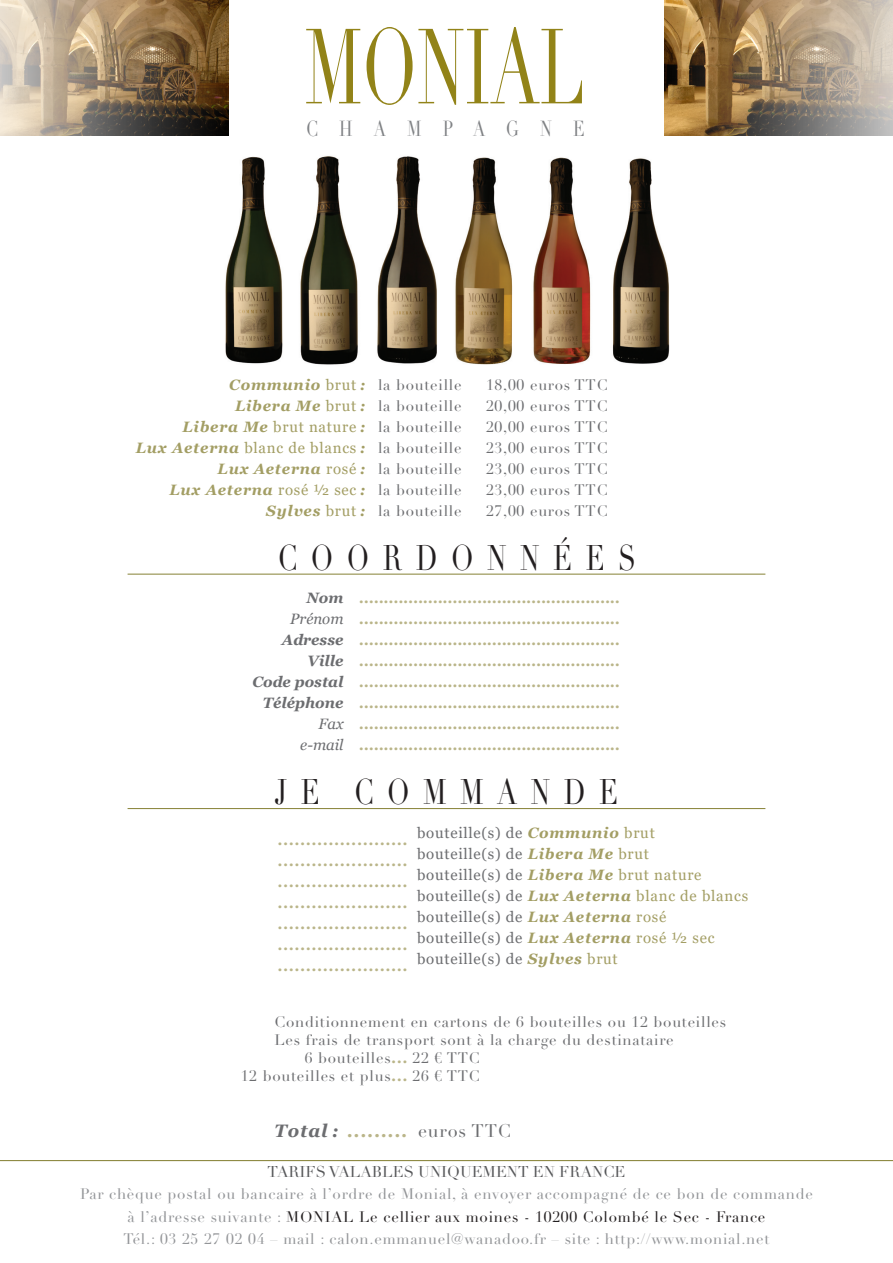
<style>
.page{position:relative;width:893px;height:1263px;background:#fff}
.page>*{position:absolute;margin:0;border:0;box-sizing:border-box;transform-origin:0 0}
.t1{font:104.55px "Didot LT Std";color:#928318;scale:.63 1}
.t2{font:35.1px "Didot LT Std";letter-spacing:.5em;color:#231f20;scale:.77 1}
.t3{font:21.45px "Didot LT Std";letter-spacing:1.28em;color:#808285;scale:.77 1}
.t4{font:italic 700 18px "Georgia";letter-spacing:.05em;color:#bab589}
.t5{font:15.45px "Didot LT Std";color:#57585a}
.t6{font:italic 700 15px "Georgia";color:#bab589}
.t7{font:15px/18px "Didot LT Std";letter-spacing:.05em;color:#6c6d70}
.t8{font:15px/22.5px "Didot LT Std";letter-spacing:.05em;color:#939598;text-align:center}
.t9{font:15px "Georgia";letter-spacing:.05em;color:#6c6d70}
.t10{font:italic 700 15px "Georgia";letter-spacing:.05em;color:#a39e64}
.t11{font:15px "Georgia";letter-spacing:.05em;color:#a39e64}
.s1{font-family:"Georgia";font-weight:700;font-style:italic;color:#a39e64}
.s2{font-family:"Georgia";color:#a39e64}
.s3{font-weight:700;font-style:italic}
.s4{font-family:"Didot LT Std";color:#6c6d70}
.s5{font-weight:400;font-style:normal}
.s6{font-family:"Didot LT Std";font-weight:400;font-style:normal;color:#6c6d70}
.s7{color:#6c6d70}
.s8{font-weight:400;color:#6c6d70}
.s9{font-weight:700;font-style:italic;color:#a39e64}
.s10{color:#a39e64}
.s11{font-family:"Georgia";font-weight:700;font-style:italic;color:#bab589}
.s12{color:#231f20}
</style>
<div class="page">
<img style="left:664px;top:0;width:229px;height:136px">
<hr style="left:128px;top:574px;width:637px;height:1px;background:#868135">
<hr style="left:128px;top:808px;width:637px;height:1px;background:#868135">
<hr style="left:0;top:1160px;width:893px;height:1px;background:#868135">
<img style="left:0;top:0;width:229px;height:136px">
<img style="left:225px;top:156px;width:58px;height:208px">
<img style="left:300px;top:156px;width:58px;height:209px">
<img style="left:377px;top:156px;width:60px;height:208px">
<img style="left:455px;top:157px;width:58px;height:208px">
<img style="left:533px;top:157px;width:58px;height:207px">
<img style="left:613px;top:158px;width:57px;height:206px">
<p class="t1" style="left:304px;top:5px;width:446px">MONIAL</p>
<p class="t3" style="left:306px;top:116px;width:363px">CHAMPAGNE</p>
<p class="t7" style="left:229px;top:376px;width:234px"><span class="s1">Communio</span> <span class="s2">brut</span> <span class="s1">:</span> la bouteille</p>
<p class="t7" style="left:486px;top:376px;width:123px">18,00 euros TTC</p>
<p class="t7" style="left:235px;top:397px;width:228px"><span class="s1">Libera Me</span> <span class="s2">brut</span> <span class="s1">:</span> la bouteille</p>
<p class="t7" style="left:486px;top:397px;width:123px">20,00 euros TTC</p>
<p class="t7" style="left:183px;top:418px;width:280px"><span class="s1">Libera Me</span> <span class="s2">brut nature</span> <span class="s1">:</span> la bouteille</p>
<p class="t7" style="left:486px;top:418px;width:123px">20,00 euros TTC</p>
<p class="t11" style="left:136px;top:439px;width:327px"><span class="s3">Lux Aeterna</span> blanc de blancs <span class="s3">:</span> <span class="s4">la bouteille</span></p>
<p class="t7" style="left:486px;top:439px;width:123px">23,00 euros TTC</p>
<p class="t10" style="left:218px;top:459px;width:245px">Lux Aeterna <span class="s5">rosé</span> : <span class="s6">la bouteille</span></p>
<p class="t7" style="left:486px;top:460px;width:123px">23,00 euros TTC</p>
<p class="t10" style="left:170px;top:480px;width:293px">Lux Aeterna <span class="s5">rosé ½ sec</span> : <span class="s6">la bouteille</span></p>
<p class="t7" style="left:486px;top:481px;width:123px">23,00 euros TTC</p>
<p class="t7" style="left:266px;top:502px;width:197px"><span class="s1">Sylves</span> <span class="s2">brut</span> <span class="s1">:</span> la bouteille</p>
<p class="t7" style="left:486px;top:502px;width:123px">27,00 euros TTC</p>
<p class="t2" style="left:278px;top:536px;width:467px">COORDONNÉES</p>
<p class="t6" style="left:306px;top:588px;width:315px"><span class="s7">Nom</span> .....................................................</p>
<p class="t6" style="left:290px;top:609px;width:331px"><span class="s8">Prénom</span> .....................................................</p>
<p class="t6" style="left:282px;top:630px;width:340px"><span class="s7">Adresse</span> .....................................................</p>
<p class="t6" style="left:308px;top:651px;width:314px"><span class="s7">Ville</span> .....................................................</p>
<p class="t6" style="left:252px;top:672px;width:369px"><span class="s7">Code postal</span> .....................................................</p>
<p class="t6" style="left:263px;top:693px;width:359px"><span class="s7">Téléphone</span> .....................................................</p>
<p class="t6" style="left:318px;top:714px;width:303px"><span class="s8">Fax</span> .....................................................</p>
<p class="t6" style="left:300px;top:735px;width:321px"><span class="s8">e-mail</span> .....................................................</p>
<p class="t2" style="left:275px;top:771px;width:448px">JE COMMANDE</p>
<p class="t6" style="left:278px;top:830px;width:131px">.......................</p>
<p class="t9" style="left:417px;top:823px;width:239px">bouteille(s) de <span class="s9">Communio</span> <span class="s10">brut</span></p>
<p class="t9" style="left:417px;top:844px;width:233px">bouteille(s) de <span class="s9">Libera Me</span> <span class="s10">brut</span></p>
<p class="t6" style="left:278px;top:851px;width:131px">.......................</p>
<p class="t9" style="left:417px;top:865px;width:286px">bouteille(s) de <span class="s9">Libera Me</span> <span class="s10">brut nature</span></p>
<p class="t6" style="left:278px;top:872px;width:131px">.......................</p>
<p class="t9" style="left:417px;top:886px;width:333px">bouteille(s) de <span class="s9">Lux Aeterna</span> <span class="s10">blanc de blancs</span></p>
<p class="t6" style="left:278px;top:893px;width:131px">.......................</p>
<p class="t9" style="left:417px;top:907px;width:251px">bouteille(s) de <span class="s9">Lux Aeterna</span> <span class="s10">rosé</span></p>
<p class="t6" style="left:278px;top:914px;width:131px">.......................</p>
<p class="t9" style="left:417px;top:928px;width:299px">bouteille(s) de <span class="s9">Lux Aeterna</span> <span class="s10">rosé ½ sec</span></p>
<p class="t6" style="left:278px;top:935px;width:131px">.......................</p>
<p class="t6" style="left:278px;top:956px;width:131px">.......................</p>
<p class="t9" style="left:417px;top:949px;width:202px">bouteille(s) de <span class="s9">Sylves</span> <span class="s10">brut</span></p>
<p class="t7" style="left:274px;top:1013px;width:453px">Conditionnement en cartons de 6 bouteilles ou 12 bouteilles<br>Les frais de transport sont à la charge du destinataire</p>
<p class="t7" style="left:305px;top:1049px;width:176px">6 bouteilles<span class="s11">...</span> 22 € TTC</p>
<p class="t7" style="left:241px;top:1067px;width:240px">12 bouteilles et plus<span class="s11">...</span> 26 € TTC</p>
<p class="t4" style="left:274px;top:1119px;width:238px"><span class="s7">Total :</span> ......... <span class="s6">euros TTC</span></p>
<p class="t5" style="left:268px;top:1163px;width:359px">TARIFS VALABLES UNIQUEMENT EN FRANCE</p>
<p class="t8" style="left:80px;top:1183px;width:734px">Par chèque postal ou bancaire à l’ordre de Monial, à envoyer accompagné de ce bon de commande à l’adresse suivante : <span class="s12">MONIAL Le cellier aux moines - 10200 Colombé le Sec - France<br></span>Tél.: 03 25 27 02 04 – mail : calon.emmanuel@wanadoo.fr – site : http://www.monial.net</p>
</div>
